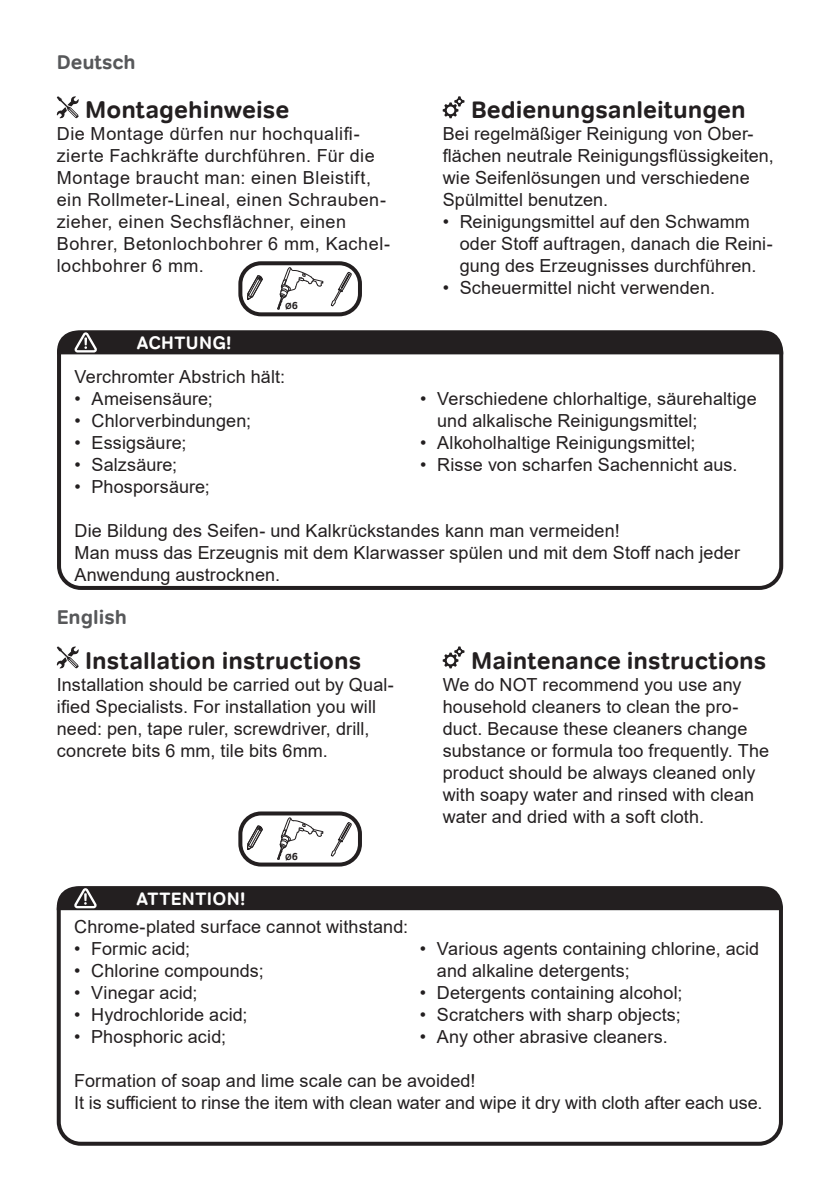
<style>
.page{position:relative;width:840px;height:1191px;background:#fff}
.page>*{position:absolute;margin:0;border:0;box-sizing:border-box;transform-origin:0 0}
.t1{font:700 24px "Tondo Corp";color:#231f20}
.t2{font:700 20px "Tondo Corp";color:#57585a}
.t3{font:18px/22px "Arial";letter-spacing:.005em;color:#231f20}
.t4{font:18px/22px "Arial";letter-spacing:.025em;color:#231f20}
.t5{font:700 18px "Tondo Corp";letter-spacing:.02em;color:#fff}
.t6{font:700 8.6px "Tondo Corp";color:#231f20}
.s1{font-size:10.4px}
</style>
<div class="page">
<div style="left:57px;top:330px;width:725px;height:260px;border:4px solid #231f20;border-radius:22px"></div>
<svg style="left:57px;top:96px;width:22px;height:22px"></svg>
<svg style="left:442px;top:96px;width:22px;height:22px"></svg>
<div style="left:238px;top:261px;width:124px;height:55px;border:4px solid #231f20;border-radius:21px"></div>
<div style="left:238px;top:811px;width:124px;height:55px;border:4px solid #231f20;border-radius:21px"></div>
<svg style="left:247px;top:275px;width:16px;height:24px"></svg>
<svg style="left:277px;top:267px;width:46px;height:43px"></svg>
<svg style="left:330px;top:272px;width:21px;height:34px"></svg>
<svg style="left:247px;top:825px;width:16px;height:24px"></svg>
<svg style="left:277px;top:817px;width:46px;height:43px"></svg>
<svg style="left:330px;top:822px;width:21px;height:34px"></svg>
<div style="left:57px;top:330px;width:725px;height:24px;background:#231f20"></div>
<div style="left:57px;top:886px;width:725px;height:259px;border:4px solid #231f20;border-radius:22px"></div>
<svg style="left:57px;top:646px;width:22px;height:22px"></svg>
<svg style="left:442px;top:646px;width:22px;height:22px"></svg>
<div style="left:57px;top:886px;width:725px;height:24px;background:#231f20"></div>
<p class="t2" style="left:57px;top:50px;width:81px">Deutsch</p>
<h1 class="t1" style="left:85px;top:95px;width:205px">Montagehinweise</h1>
<p class="t4" style="left:57px;top:123px;width:335px">Die Montage dürfen nur hochqualifi&shy;zierte Fachkräfte durchführen. Für die Montage braucht man: einen Bleistift, ein Rollmeter-Lineal, einen Schrauben&shy;zieher, einen Sechsflächner, einen Bohrer, Betonlochbohrer 6 mm, Kachel&shy;lochbohrer 6 mm.</p>
<p class="t5" style="left:137px;top:332px;width:96px">ACHTUNG!</p>
<p class="t6" style="left:285px;top:301px;width:15px">Ø<span class="s1">6</span></p>
<p class="t3" style="left:74px;top:365px;width:212px">Verchromter Abstrich hält:</p>
<p class="t3" style="left:74px;top:387px;width:140px">• Ameisensäure;</p>
<p class="t3" style="left:74px;top:409px;width:178px">• Chlorverbindungen;</p>
<p class="t3" style="left:74px;top:431px;width:113px">• Essigsäure;</p>
<p class="t3" style="left:74px;top:453px;width:104px">• Salzsäure;</p>
<p class="t3" style="left:74px;top:475px;width:137px">• Phosporsäure;</p>
<h1 class="t1" style="left:471px;top:95px;width:276px">Bedienungsanleitungen</h1>
<p class="t3" style="left:442px;top:123px;width:332px">Bei regelmäßiger Reinigung von Ober&shy;flächen neutrale Reinigungsflüssigkeiten, wie Seifenlösungen und verschiedene Spülmittel benutzen.</p>
<p class="t3" style="left:459px;top:211px;width:314px;text-indent:-17px">• Reinigungsmittel auf den Schwamm oder Stoff auftragen, danach die Reini&shy;gung des Erzeugnisses durchführen.</p>
<p class="t3" style="left:442px;top:277px;width:274px">• Scheuermittel nicht verwenden.</p>
<p class="t3" style="left:437px;top:387px;width:321px;text-indent:-17px">• Verschiedene chlorhaltige, säurehaltige und alkalische Reinigungsmittel;</p>
<p class="t3" style="left:420px;top:431px;width:277px">• Alkoholhaltige Reinigungsmittel;</p>
<p class="t3" style="left:420px;top:453px;width:319px">• Risse von scharfen Sachennicht aus.</p>
<p class="t3" style="left:74px;top:519px;width:666px">Die Bildung des Seifen- und Kalkrückstandes kann man vermeiden!<br>Man muss das Erzeugnis mit dem Klarwasser spülen und mit dem Stoff nach jeder<br>Anwendung austrocknen.</p>
<p class="t2" style="left:57px;top:605px;width:72px">English</p>
<h1 class="t1" style="left:85px;top:645px;width:278px">Installation instructions</h1>
<p class="t3" style="left:57px;top:673px;width:338px">Installation should be carried out by Qual&shy;ified Specialists. For installation you will need: pen, tape ruler, screwdriver, drill, concrete bits 6 mm, tile bits 6mm.</p>
<p class="t5" style="left:136px;top:888px;width:110px">ATTENTION!</p>
<p class="t6" style="left:285px;top:851px;width:15px">Ø<span class="s1">6</span></p>
<p class="t3" style="left:74px;top:915px;width:335px">Chrome-plated surface cannot withstand:</p>
<p class="t3" style="left:74px;top:937px;width:117px">• Formic acid;</p>
<p class="t3" style="left:74px;top:959px;width:191px">• Chlorine compounds;</p>
<p class="t3" style="left:74px;top:981px;width:125px">• Vinegar acid;</p>
<p class="t3" style="left:74px;top:1003px;width:175px">• Hydrochloride acid;</p>
<p class="t3" style="left:74px;top:1025px;width:153px">• Phosphoric acid;</p>
<h1 class="t1" style="left:471px;top:645px;width:297px">Maintenance instructions</h1>
<p class="t3" style="left:442px;top:673px;width:328px">We do NOT recommend you use any household cleaners to clean the pro&shy;duct. Because these cleaners change substance or formula too frequently. The product should be always cleaned only with soapy water and rinsed with clean water and dried with a soft cloth.</p>
<p class="t3" style="left:436px;top:937px;width:324px;text-indent:-17px">• Various agents containing chlorine, acid and alkaline detergents;</p>
<p class="t3" style="left:419px;top:981px;width:264px">• Detergents containing alcohol;</p>
<p class="t3" style="left:419px;top:1003px;width:262px">• Scratchers with sharp objects;</p>
<p class="t3" style="left:419px;top:1025px;width:249px">• Any other abrasive cleaners.</p>
<p class="t3" style="left:74px;top:1069px;width:689px">Formation of soap and lime scale can be avoided!<br>It is sufficient to rinse the item with clean water and wipe it dry with cloth after each use.</p>
</div>
